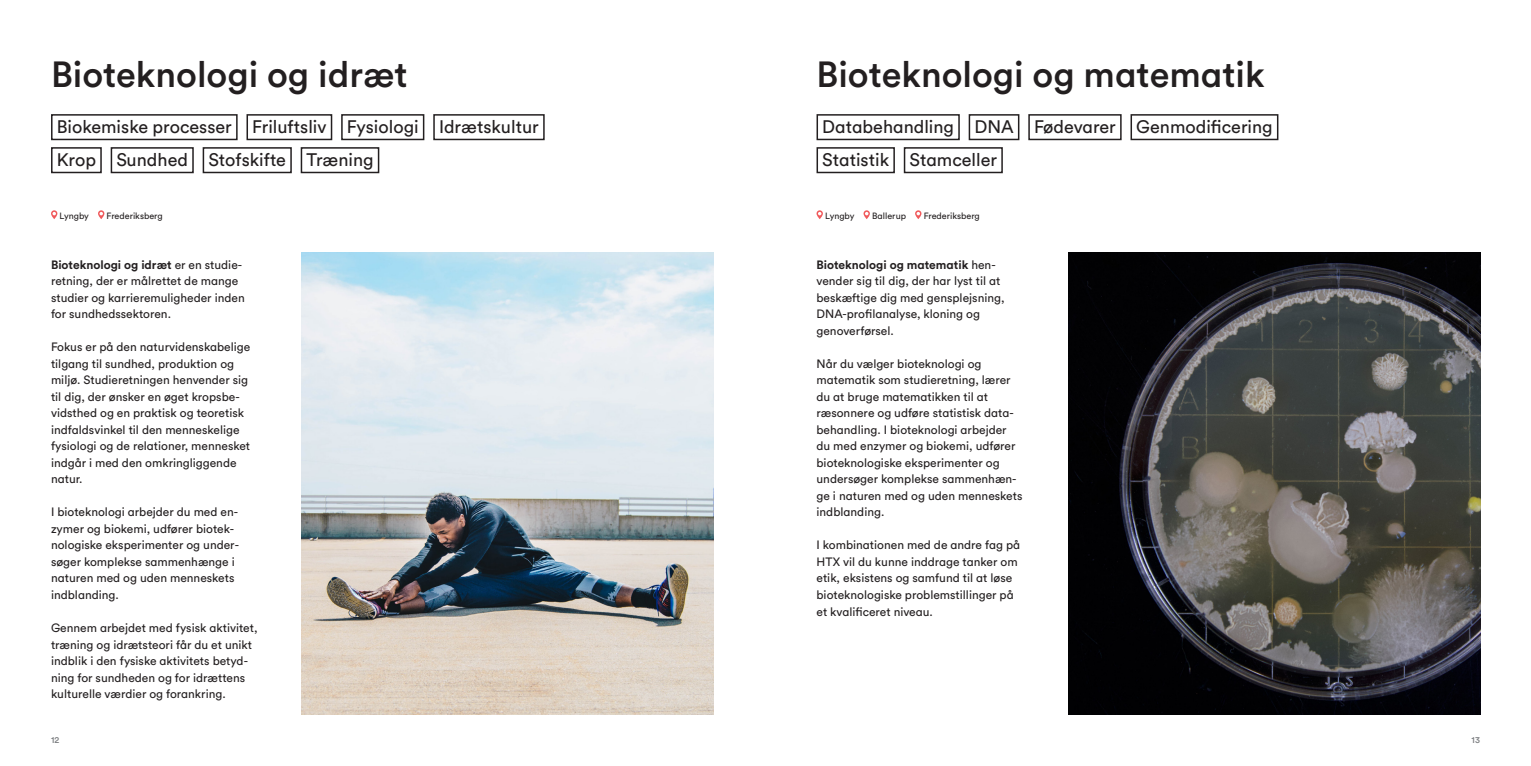
<style>
.page{position:relative;width:1531px;height:766px;background:#fff}
.page>*{position:absolute;margin:0;border:0;box-sizing:border-box;transform-origin:0 0}
.Overskrift_24_28pt{font:500 36px "Circular Pro";color:#231f20}
.TAGS{font:18px "Circular Pro";color:#231f20}
.Brødtekst_8_11_pt{font:12px/16.5px "Circular Pro";color:#231f20}
._6_9{font:9px "Circular Pro";color:#231f20}
.TAGS-2{font:9px "Circular Pro";color:#231f20}
.t1{font:500 9px "Circular Pro";color:#808285}
.s1{font-weight:700}
</style>
<div class="page">
<div style="left:51px;top:114px;width:187px;height:26px;border:2px solid #231f20"></div>
<div style="left:246px;top:114px;width:86px;height:26px;border:2px solid #231f20"></div>
<div style="left:341px;top:114px;width:83px;height:26px;border:2px solid #231f20"></div>
<div style="left:433px;top:114px;width:112px;height:26px;border:2px solid #231f20"></div>
<div style="left:51px;top:147px;width:51px;height:26px;border:2px solid #231f20"></div>
<div style="left:111px;top:147px;width:83px;height:26px;border:2px solid #231f20"></div>
<div style="left:203px;top:147px;width:89px;height:26px;border:2px solid #231f20"></div>
<div style="left:301px;top:147px;width:78px;height:26px;border:2px solid #231f20"></div>
<svg style="left:51px;top:210px;width:6px;height:9px"></svg>
<svg style="left:98px;top:210px;width:6px;height:9px"></svg>
<div style="left:816px;top:114px;width:144px;height:26px;border:2px solid #231f20"></div>
<div style="left:968px;top:114px;width:51px;height:26px;border:2px solid #231f20"></div>
<div style="left:1028px;top:114px;width:93px;height:26px;border:2px solid #231f20"></div>
<div style="left:1130px;top:114px;width:148px;height:26px;border:2px solid #231f20"></div>
<div style="left:816px;top:147px;width:79px;height:26px;border:2px solid #231f20"></div>
<div style="left:904px;top:147px;width:99px;height:26px;border:2px solid #231f20"></div>
<svg style="left:816px;top:210px;width:7px;height:9px"></svg>
<svg style="left:863px;top:210px;width:7px;height:9px"></svg>
<svg style="left:915px;top:210px;width:6px;height:9px"></svg>
<img style="left:302px;top:252px;width:411px;height:462px">
<img style="left:1068px;top:252px;width:412px;height:462px">
<p class="Overskrift_24_28pt" style="left:51px;top:50px;width:358px">Bioteknologi og idræt</p>
<p class="TAGS" style="left:57px;top:114px;width:177px">Biokemiske processer</p>
<p class="TAGS" style="left:252px;top:114px;width:76px">Friluftsliv</p>
<p class="TAGS" style="left:347px;top:114px;width:73px">Fysiologi</p>
<p class="TAGS" style="left:439px;top:114px;width:101px">Idrætskultur</p>
<p class="TAGS" style="left:57px;top:147px;width:41px">Krop</p>
<p class="TAGS" style="left:116px;top:147px;width:73px">Sundhed</p>
<p class="TAGS" style="left:208px;top:147px;width:79px">Stofskifte</p>
<p class="TAGS" style="left:306px;top:147px;width:69px">Træning</p>
<p class="TAGS-2" style="left:60px;top:210px;width:31px">Lyngby</p>
<p class="TAGS-2" style="left:107px;top:210px;width:58px">Frederiksberg</p>
<p class="Brødtekst_8_11_pt" style="left:51px;top:256px;width:195px"><span class="s1">Bioteknologi og idræt</span> er en studie&shy;retning, der er målrettet de mange studier og karrieremuligheder inden for sundhedssektoren.</p>
<p class="Brødtekst_8_11_pt" style="left:51px;top:338px;width:201px">Fokus er på den naturvidenskabelige tilgang til sundhed, produktion og miljø. Studieretningen henvender sig til dig, der ønsker en øget kropsbe&shy;vidsthed og en praktisk og teoretisk indfaldsvinkel til den menneskelige fysiologi og de relationer, mennesket indgår i med den omkringliggende natur.</p>
<p class="Brødtekst_8_11_pt" style="left:51px;top:503px;width:189px">I bioteknologi arbejder du med en&shy;zymer og biokemi, udfører biotek&shy;nologiske eksperimenter og under&shy;søger komplekse sammenhænge i naturen med og uden menneskets indblanding.</p>
<p class="Brødtekst_8_11_pt" style="left:51px;top:619px;width:208px">Gennem arbejdet med fysisk aktivitet, træning og idrætsteori får du et unikt indblik i den fysiske aktivitets betyd&shy;ning for sundheden og for idrættens kulturelle værdier og forankring.</p>
<p class="Overskrift_24_28pt" style="left:816px;top:50px;width:450px">Bioteknologi og matematik</p>
<p class="TAGS" style="left:822px;top:114px;width:133px">Databehandling</p>
<p class="TAGS" style="left:974px;top:114px;width:41px">DNA</p>
<p class="TAGS" style="left:1034px;top:114px;width:83px">Fødevarer</p>
<p class="TAGS" style="left:1136px;top:114px;width:138px">Genmodificering</p>
<p class="TAGS" style="left:822px;top:147px;width:68px">Statistik</p>
<p class="TAGS" style="left:909px;top:147px;width:89px">Stamceller</p>
<p class="_6_9" style="left:825px;top:210px;width:31px">Lyngby</p>
<p class="_6_9" style="left:872px;top:210px;width:35px">Ballerup</p>
<p class="_6_9" style="left:924px;top:210px;width:58px">Frederiksberg</p>
<p class="Brødtekst_8_11_pt" style="left:816px;top:256px;width:190px"><span class="s1">Bioteknologi og matematik</span> hen&shy;vender sig til dig, der har lyst til at beskæftige dig med gensplejsning,<br>DNA-profilanalyse, kloning og genoverførsel.</p>
<p class="Brødtekst_8_11_pt" style="left:816px;top:355px;width:207px">Når du vælger bioteknologi og matematik som studieretning, lærer du at bruge matematikken til at ræsonnere og udføre statistisk data&shy;behandling. I bioteknologi arbejder du med enzymer og biokemi, udfører bioteknologiske eksperimenter og undersøger komplekse sammenhæn&shy;ge i naturen med og uden menneskets indblanding.</p>
<p class="Brødtekst_8_11_pt" style="left:816px;top:536px;width:205px">I kombinationen med de andre fag på HTX vil du kunne inddrage tanker om etik, eksistens og samfund til at løse bioteknologiske problemstillinger på et kvalificeret niveau.</p>
<p class="t1" style="left:51px;top:733px;width:10px">12</p>
<p class="t1" style="left:1471px;top:733px;width:10px">13</p>
</div>
